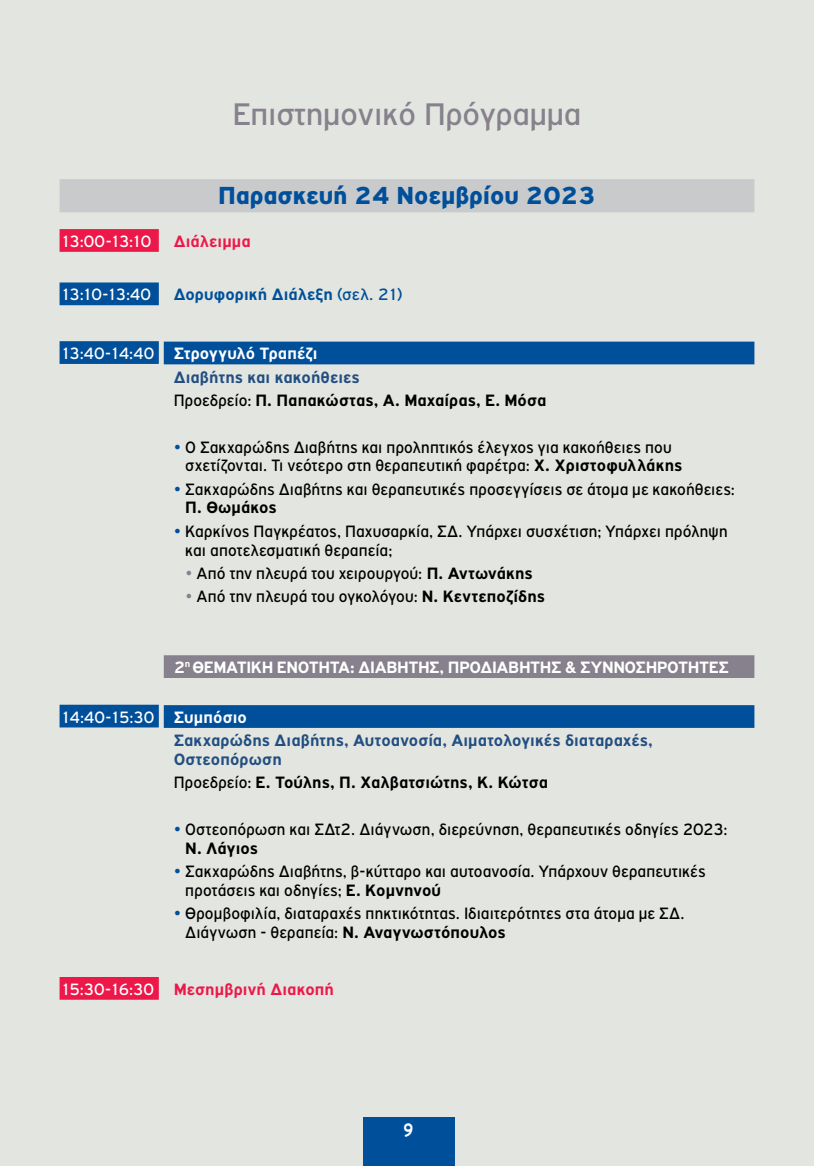
<style>
.page{position:relative;width:814px;height:1166px;background:#e3e6e0}
.page>*{position:absolute;margin:0;border:0;box-sizing:border-box;transform-origin:0 0}
.t1{font:33.25px "PF Highway Gothic";color:#86818c}
.t2{font:900 26.25px "PF Highway Gothic";color:#004f9a}
.t3{font:17.5px/18.4px "PF Highway Gothic";letter-spacing:.01em;color:#000;scale:.95 1}
.t4{font:700 17.5px/23.4px "PF Highway Gothic";letter-spacing:.01em;color:#000}
.t5{font:700 17.5px/23.6px "PF Highway Gothic";letter-spacing:.01em;color:#224e81}
.t6{font:700 17.5px "PF Highway Gothic";letter-spacing:-.01em;color:#fff}
.t7{font:700 17.5px "PF Highway Gothic";letter-spacing:.01em;color:#ed184a}
.t8{font:700 17.5px "PF Highway Gothic";letter-spacing:.01em;color:#004f9a}
.t9{font:17.5px "PF Highway Gothic";letter-spacing:-.08em;color:#fff;scale:.95 1}
.t10{font:700 16.62px "Comic Sans MS";color:#fff;scale:.92 1}
.s1{font-weight:400}
.s2{font-weight:400;color:#fff}
.s3{color:#fff}
.s4{color:#224e81}
.s5{color:#004f9a}
.s6{font-weight:700}
.s7{color:#86818c}
</style>
<div class="page">
<svg style="left:0;top:156px;width:1px;height:1010px"></svg>
<div style="left:60px;top:229px;width:99px;height:23px;background:#ed184a"></div>
<div style="left:60px;top:282px;width:99px;height:23px;background:#004f9a"></div>
<div style="left:60px;top:341px;width:99px;height:23px;background:#004f9a"></div>
<div style="left:164px;top:342px;width:590px;height:22px;background:#004f9a"></div>
<div style="left:164px;top:655px;width:590px;height:23px;background:#86818c"></div>
<div style="left:60px;top:705px;width:99px;height:22px;background:#004f9a"></div>
<div style="left:164px;top:705px;width:590px;height:23px;background:#004f9a"></div>
<div style="left:60px;top:977px;width:99px;height:23px;background:#ed184a"></div>
<div style="left:60px;top:179px;width:694px;height:33px;background:#c9cacc"></div>
<div style="left:362px;top:1117px;width:92px;height:49px;background:#004f9a"></div>
<h1 class="t1" style="left:233px;top:97px;width:350px">Eπιστημονικό Πρόγραμμα</h1>
<h2 class="t2" style="left:218px;top:181px;width:379px">Παρασκευή 24 Νοεμβρίου 2023</h2>
<p class="t9" style="left:61px;top:232px;width:97px">13:00-13:10</p>
<p class="t7" style="left:174px;top:232px;width:78px">Διάλειμμα</p>
<p class="t9" style="left:61px;top:285px;width:97px">13:10-13:40</p>
<p class="t8" style="left:174px;top:285px;width:230px">Δορυφορική Διάλεξη <span class="s1">(σελ. 21)</span></p>
<p class="t4" style="left:174px;top:341px;width:374px;text-indent:-113px"><span class="s2">13:40-14:40</span> <span class="s3">Στρογγυλό Τραπέζι<br></span><span class="s4">Διαβήτης και κακοήθειες<br></span><span class="s1">Προεδρείο:</span> Π. Παπακώστας, Α. Μαχαίρας, Ε. Μόσα</p>
<p class="t3" style="left:185px;top:438px;width:525px;text-indent:-12px"><span class="s5">•</span> Ο Σακχαρώδης Διαβήτης και προληπτικός έλεγχος για κακοήθειες που σχετίζονται. Τι νεότερο στη θεραπευτική φαρέτρα: <span class="s6">Χ. Χριστοφυλλάκης</span></p>
<p class="t3" style="left:185px;top:480px;width:580px;text-indent:-12px"><span class="s5">•</span> Σακχαρώδης Διαβήτης και θεραπευτικές προσεγγίσεις σε άτομα με κακοήθειες:<br><span class="s6">Π. Θωμάκος</span></p>
<p class="t3" style="left:185px;top:522px;width:572px;text-indent:-12px"><span class="s5">•</span> Καρκίνος Παγκρέατος, Παχυσαρκία, ΣΔ. Υπάρχει συσχέτιση; Υπάρχει πρόληψη και αποτελεσματική θεραπεία;</p>
<p class="t3" style="left:186px;top:564px;width:367px"><span class="s7">•</span> Από την πλευρά του χειρουργού: <span class="s6">Π. Αντωνάκης</span></p>
<p class="t3" style="left:186px;top:587px;width:380px"><span class="s7">•</span> Από την πλευρά του ογκολόγου: <span class="s6">Ν. Κεντεποζίδης</span></p>
<p class="t6" style="left:174px;top:657px;width:556px">2<sup>η</sup> ΘΕΜΑΤΙΚΗ ΕΝΟΤΗΤΑ: ΔΙΑΒΗΤΗΣ, ΠΡΟΔΙΑΒΗΤΗΣ &amp; ΣΥΝΝΟΣΗΡΟΤΗΤΕΣ</p>
<p class="t5" style="left:174px;top:705px;width:480px;text-indent:-113px"><span class="s2">14:40-15:30</span> <span class="s3">Συμπόσιο<br></span>Σακχαρώδης Διαβήτης, Αυτοανοσία, Αιματολογικές διαταραχές,</p>
<p class="t4" style="left:174px;top:747px;width:375px"><span class="s4">Οστεοπόρωση<br></span><span class="s1">Προεδρείο:</span> Ε. Τούλης, Π. Χαλβατσιώτης, Κ. Κώτσα</p>
<p class="t3" style="left:185px;top:820px;width:572px;text-indent:-12px"><span class="s5">•</span> Οστεοπόρωση και ΣΔτ2. Διάγνωση, διερεύνηση, θεραπευτικές οδηγίες 2023:<br><span class="s6">Ν. Λάγιος</span></p>
<p class="t3" style="left:185px;top:862px;width:549px;text-indent:-12px"><span class="s5">•</span> Σακχαρώδης Διαβήτης, β-κύτταρο και αυτοανοσία. Υπάρχουν θεραπευτικές προτάσεις και οδηγίες; <span class="s6">Ε. Κομνηνού</span></p>
<p class="t3" style="left:185px;top:904px;width:527px;text-indent:-12px"><span class="s5">•</span> Θρομβοφιλία, διαταραχές πηκτικότητας. Ιδιαιτερότητες στα άτομα με ΣΔ.<br>Διάγνωση - θεραπεία: <span class="s6">Ν. Αναγνωστόπουλος</span></p>
<p class="t7" style="left:61px;top:979px;width:275px"><span class="s2">15:30-16:30</span> Μεσημβρινή Διακοπή</p>
<p class="t10" style="left:404px;top:1117px;width:12px">9</p>
</div>
